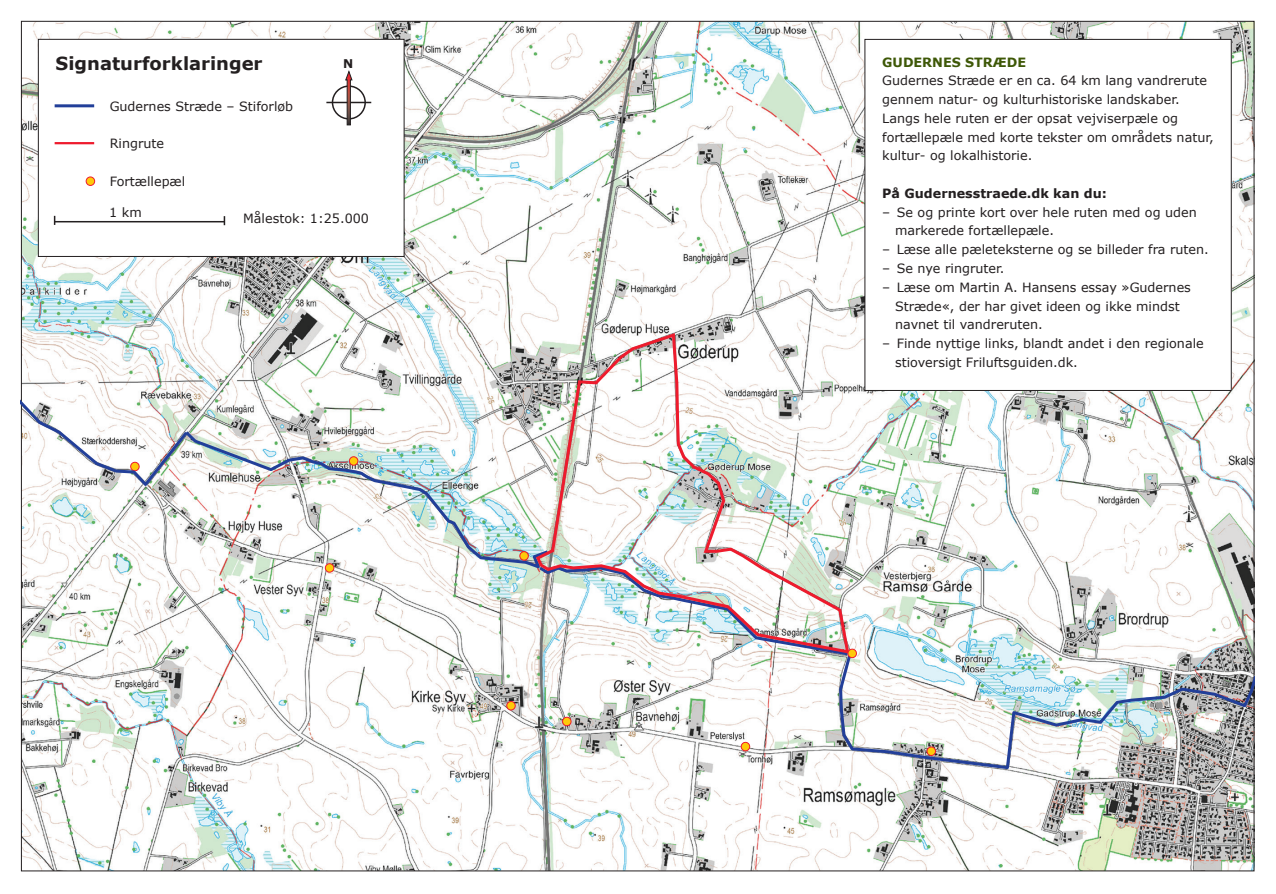
<style>
.page{position:relative;width:1276px;height:894px;background:#fff}
.page>*{position:absolute;margin:0;border:0;box-sizing:border-box;transform-origin:0 0}
.t1{font:700 18px "Verdana";color:#231f20}
.t2{font:12.75px/18.8px "Verdana";color:#231f20}
.t3{font:700 12.75px "Verdana";color:#231f20}
.t4{font:700 12.75px "Verdana";color:#3e5807}
.t5{font:700 12px "Verdana";color:#231f20}
</style>
<div class="page">
<img style="left:23px;top:23px;width:1229px;height:846px">
<div style="left:38px;top:39px;width:366px;height:217px;background:#fff"></div>
<div style="left:38px;top:39px;width:366px;height:218px;border:1px solid #231f20"></div>
<hr style="left:326px;top:102px;width:45px;height:1px;background:#231f20">
<div style="left:332px;top:85px;width:34px;height:34px;border:2px solid #231f20;border-radius:50%"></div>
<svg style="left:345px;top:71px;width:8px;height:54px"></svg>
<hr style="left:55px;top:104px;width:39px;height:3px;background:#223f99">
<hr style="left:55px;top:142px;width:39px;height:2px;background:#ee1b2d">
<div style="left:86px;top:177px;width:9px;height:8px;background:#feca0a;border-radius:50%"></div>
<div style="left:86px;top:176px;width:9px;height:10px;border:1px solid #ee1b2d;border-radius:50%"></div>
<hr style="left:55px;top:221px;width:170px;height:1px;background:#231f20">
<svg style="left:182px;top:428px;width:352px;height:143px"></svg>
<svg style="left:20px;top:260px;width:170px;height:229px"></svg>
<svg style="left:505px;top:700px;width:11px;height:10px"></svg>
<svg style="left:740px;top:740px;width:11px;height:11px"></svg>
<svg style="left:561px;top:715px;width:11px;height:11px"></svg>
<div style="left:520px;top:551px;width:8px;height:9px;background:#feca0a;border-radius:50%"></div>
<div style="left:519px;top:551px;width:10px;height:9px;border:1px solid #ee1b2d;border-radius:50%"></div>
<div style="left:325px;top:563px;width:9px;height:9px;background:#feca0a;border-radius:50%"></div>
<div style="left:325px;top:563px;width:9px;height:9px;border:1px solid #ee1b2d;border-radius:50%"></div>
<svg style="left:837px;top:652px;width:418px;height:118px"></svg>
<svg style="left:534px;top:331px;width:317px;height:324px"></svg>
<div style="left:865px;top:39px;width:366px;height:351px;background:#fff"></div>
<div style="left:864px;top:39px;width:367px;height:352px;border:1px solid #231f20"></div>
<div style="left:349px;top:456px;width:9px;height:9px;background:#feca0a;border-radius:50%"></div>
<div style="left:349px;top:456px;width:9px;height:9px;border:1px solid #ee1b2d;border-radius:50%"></div>
<img style="left:536px;top:563px;width:322px;height:95px">
<h1 class="t1" style="left:56px;top:51px;width:208px">Signaturforklaringer</h1>
<p class="t2" style="left:110px;top:97px;width:185px">Gudernes Stræde – Stiforløb</p>
<p class="t2" style="left:110px;top:134px;width:56px">Ringrute</p>
<p class="t2" style="left:110px;top:172px;width:77px">Fortællepæl</p>
<p class="t2" style="left:243px;top:209px;width:127px">Målestok: 1:25.000</p>
<p class="t5" style="left:343px;top:55px;width:12px">N</p>
<p class="t2" style="left:109px;top:203px;width:34px">1 km</p>
<p class="t4" style="left:882px;top:53px;width:145px">GUDERNES STRÆDE</p>
<p class="t2" style="left:882px;top:71px;width:333px">Gudernes Stræde er en ca. 64 km lang vandrerute gennem natur- og kulturhistoriske landskaber.<br>Langs hele ruten er der opsat vejviserpæle og fortællepæle med korte tekster om områdets natur, kultur- og lokalhistorie.</p>
<p class="t3" style="left:882px;top:184px;width:226px">På Gudernesstraede.dk kan du:</p>
<p class="t2" style="left:895px;top:202px;width:303px;text-indent:-13px">– Se og printe kort over hele ruten med og uden markerede fortællepæle.</p>
<p class="t2" style="left:882px;top:240px;width:328px">– Læse alle pæleteksterne og se billeder fra ruten.</p>
<p class="t2" style="left:882px;top:259px;width:124px">– Se nye ringruter.</p>
<p class="t2" style="left:895px;top:277px;width:297px;text-indent:-13px">– Læse om Martin A. Hansens essay »Gudernes<br>Stræde«, der har givet ideen og ikke mindst navnet til vandreruten.</p>
<p class="t2" style="left:895px;top:334px;width:310px;text-indent:-13px">– Finde nyttige links, blandt andet i den regionale stioversigt Friluftsguiden.dk.</p>
</div>
